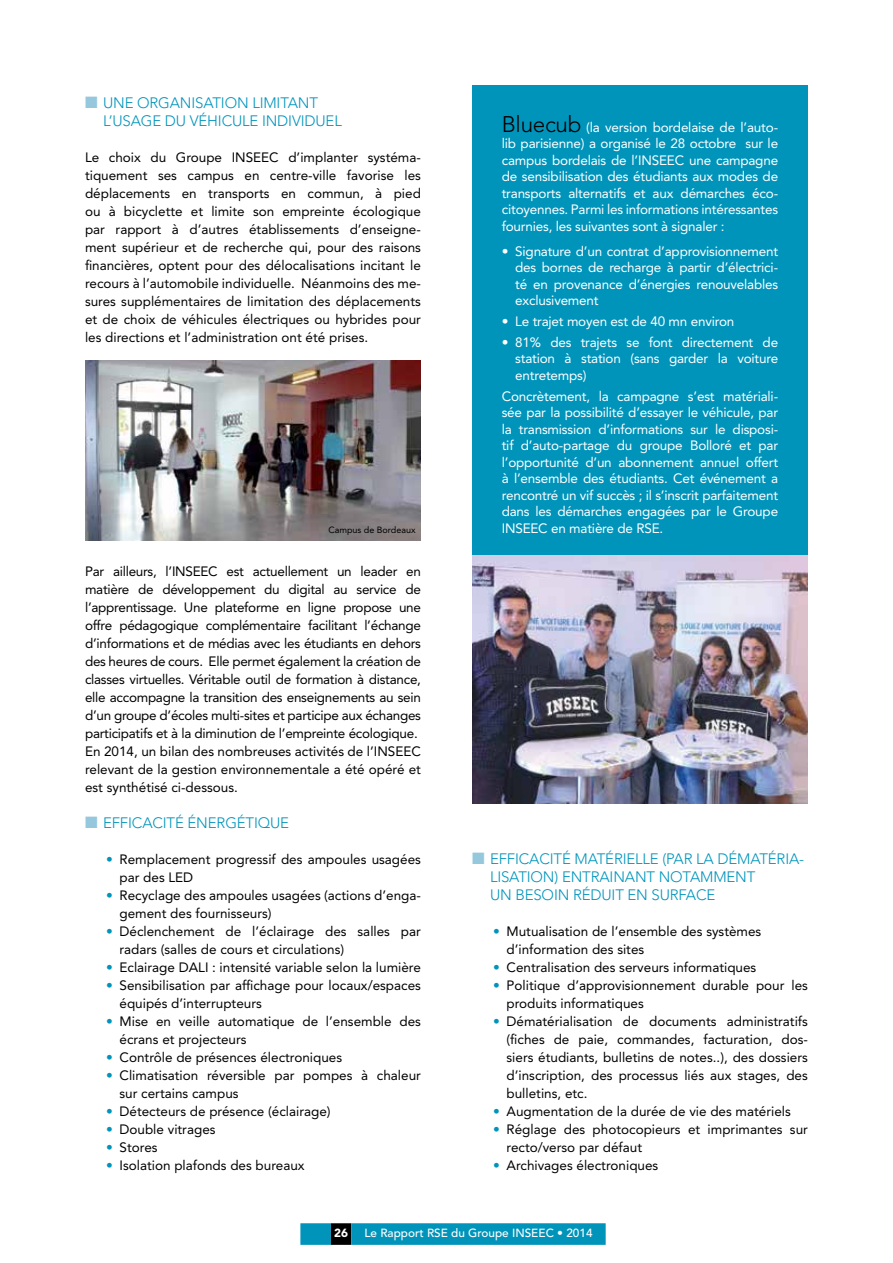
<style>
.page{position:relative;width:893px;height:1263px;background:#fff}
.page>*{position:absolute;margin:0;border:0;box-sizing:border-box;transform-origin:0 0}
.t1{font:300 15px/18px "Avenir LT Std";letter-spacing:-.01em;color:#0094bb}
.t2{font:13.5px/18px "Avenir LT Std";color:#000}
.t3{font:13.5px/16.5px "Avenir LT Std";letter-spacing:-.015em;color:#fff;text-align:justify}
.t4{font:13.5px/18px "Avenir LT Std";letter-spacing:-.02em;color:#000}
.t5{font:500 11.7px "Avenir LT Std";color:#fff}
.t6{font:900 11.7px "Avenir LT Std";color:#fff}
.t7{font:9px "Avenir LT Std";color:#000}
.s1{color:#95c8dd}
.s2{font-weight:300;font-size:22.5px;color:#000}
.s3{color:#0094bb}
</style>
<div class="page">
<div style="left:300px;top:1223px;width:31px;height:22px;background:#0094bb"></div>
<div style="left:331px;top:1223px;width:20px;height:22px;background:#000"></div>
<div style="left:351px;top:1223px;width:255px;height:22px;background:#0094bb"></div>
<img style="left:86px;top:360px;width:335px;height:180px">
<div style="left:472px;top:85px;width:336px;height:497px;background:#0094bb"></div>
<img style="left:472px;top:555px;width:336px;height:249px">
<p class="t1" style="left:103px;top:94px;width:217px;text-indent:-18px"><span class="s1">■</span> UN E ORGANISATION LI MITANT<br>L’USAG E DU VÉHIC</p>
<p class="t1" style="left:232px;top:112px;width:107px">ULE IN DIVI DUEL</p>
<p class="t2" style="left:85px;top:148px;width:337px;text-align:justify">Le choix du Groupe INSEEC d’implanter systéma&shy;tiquement ses campus en centre-ville favorise les déplacements en transports en commun, à pied ou à bicyclette et limite son empreinte écologique par rapport à d’autres établissements d’enseigne&shy;ment supérieur et de recherche qui, pour des raisons financières, optent pour des délocalisations incitant le recours à l’automobile individuelle. Néanmoins des me&shy;sures supplémentaires de limitation des déplacements et de choix de véhicules électriques ou hybrides pour les directions et l’administration ont été prises.</p>
<p class="t3" style="left:502px;top:119px;width:278px"><span class="s2">B LUECUB</span> (la version bordelaise de l’auto&shy;lib parisienne) a organisé le 28 octobre sur le campus bordelais de l’INSEEC une campagne de sensibilisation des étudiants aux modes de transports alternatifs et aux démarches éco&shy;citoyennes. Parmi les informations intéressantes fournies, les suivantes sont à signaler :</p>
<p class="t3" style="left:515px;top:243px;width:264px;text-indent:-14px">• Signature d’un contrat d’approvisionnement des bornes de recharge à partir d’électrici&shy;té en provenance d’énergies renouvelables exclusivement</p>
<p class="t3" style="left:502px;top:313px;width:234px">• Le trajet moyen est de 40 mn environ</p>
<p class="t3" style="left:515px;top:334px;width:264px;text-indent:-14px">• 81% des trajets se font directement de station à station (sans garder la voiture entretemps)</p>
<p class="t3" style="left:502px;top:388px;width:278px">Concrètement, la campagne s’est matériali&shy;sée par la possibilité d’essayer le véhicule, par la transmission d’informations sur le disposi&shy;tif d’auto-partage du groupe Bolloré et par l’opportunité d’un abonnement annuel offert à l’ensemble des étudiants. Cet événement a rencontré un vif succès ; il s’inscrit parfaitement dans les démarches engagées par le Groupe</p>
<p class="t7" style="left:328px;top:525px;width:89px">Campus de Bordeaux</p>
<p class="t3" style="left:502px;top:520px;width:163px">INSEEC en matière de RSE.</p>
<p class="t4" style="left:85px;top:562px;width:337px">Par ailleurs, l’INSEEC est actuellement un leader en matière de développement du digital au service de l’apprentissage. Une plateforme en ligne propose une offre pédagogique complémentaire facilitant l’échange d’informations et de médias avec les étudiants en dehors des heures de cours. Elle permet également la création de classes virtuelles. Véritable outil de formation à distance, elle accompagne la transition des enseignements au sein d’un groupe d’écoles multi-sites et participe aux échanges participatifs et à la diminution de l’empreinte écologique.<br>En 2014, un bilan des nombreuses activités de l’INSEEC relevant de la gestion environnementale a été opéré et est synthétisé ci-dessous.</p>
<p class="t1" style="left:85px;top:814px;width:142px"><span class="s1">■</span> EFFICACITÉ ÉN ERGÉ</p>
<p class="t1" style="left:246px;top:814px;width:45px">TIQUE</p>
<p class="t2" style="left:120px;top:850px;width:303px;text-indent:-14px"><span class="s3">•</span> Remplacement progressif des ampoules usagées par des LED</p>
<p class="t2" style="left:120px;top:886px;width:303px;text-indent:-14px"><span class="s3">•</span> Recyclage des ampoules usagées (actions d’enga&shy;gement des fournisseurs)</p>
<p class="t2" style="left:120px;top:922px;width:303px;text-indent:-14px"><span class="s3">•</span> Déclenchement de l’éclairage des salles par radars (salles de cours et circulations)</p>
<p class="t2" style="left:106px;top:958px;width:316px"><span class="s3">•</span> Eclairage DALI : intensité variable selon la lumière</p>
<p class="t2" style="left:120px;top:976px;width:303px;text-indent:-14px"><span class="s3">•</span> Sensibilisation par affichage pour locaux/espaces équipés d’interrupteurs</p>
<p class="t2" style="left:120px;top:1012px;width:303px;text-indent:-14px"><span class="s3">•</span> Mise en veille automatique de l’ensemble des écrans et projecteurs</p>
<p class="t2" style="left:106px;top:1048px;width:238px"><span class="s3">•</span> Contrôle de présences électroniques</p>
<p class="t2" style="left:120px;top:1066px;width:303px;text-indent:-14px"><span class="s3">•</span> Climatisation réversible par pompes à chaleur sur certains campus</p>
<p class="t2" style="left:106px;top:1102px;width:226px"><span class="s3">•</span> Détecteurs de présence (éclairage)</p>
<p class="t2" style="left:106px;top:1120px;width:111px"><span class="s3">•</span> Double vitrages</p>
<p class="t2" style="left:106px;top:1138px;width:53px"><span class="s3">•</span> Stores</p>
<p class="t2" style="left:106px;top:1156px;width:200px"><span class="s3">•</span> Isolation plafonds des bureaux</p>
<p class="t1" style="left:490px;top:850px;width:316px;text-indent:-18px"><span class="s1">■</span> E FFICACITÉ MATÉRI ELLE (PAR LA DÉMATÉRIA-<br>LISATI ON) ENTRAINANT N OTAMMENT<br>UN BESOIN RÉDUIT EN SURFACE</p>
<p class="t2" style="left:506px;top:922px;width:256px;text-indent:-14px"><span class="s3">•</span> Mutualisation de l’ensemble des systèmes d’information des sites</p>
<p class="t2" style="left:493px;top:958px;width:265px"><span class="s3">•</span> Centralisation des serveurs informatiques</p>
<p class="t2" style="left:506px;top:976px;width:303px;text-indent:-14px"><span class="s3">•</span> Politique d’approvisionnement durable pour les produits informatiques</p>
<p class="t2" style="left:506px;top:1012px;width:303px;text-align:justify;text-indent:-14px"><span class="s3">•</span> Dématérialisation de documents administratifs (fiches de paie, commandes, facturation, dos&shy;siers étudiants, bulletins de notes..), des dossiers d’inscription, des processus liés aux stages, des bulletins, etc.</p>
<p class="t2" style="left:493px;top:1102px;width:299px"><span class="s3">•</span> Augmentation de la durée de vie des matériels</p>
<p class="t2" style="left:506px;top:1120px;width:303px;text-indent:-14px"><span class="s3">•</span> Réglage des photocopieurs et imprimantes sur recto/verso par défaut</p>
<p class="t2" style="left:493px;top:1156px;width:167px"><span class="s3">•</span> Archivages électroniques</p>
<p class="t6" style="left:334px;top:1226px;width:15px">26</p>
<p class="t5" style="left:364px;top:1226px;width:230px">Le Rapport RSE du Groupe INSEEC • 2014</p>
</div>
